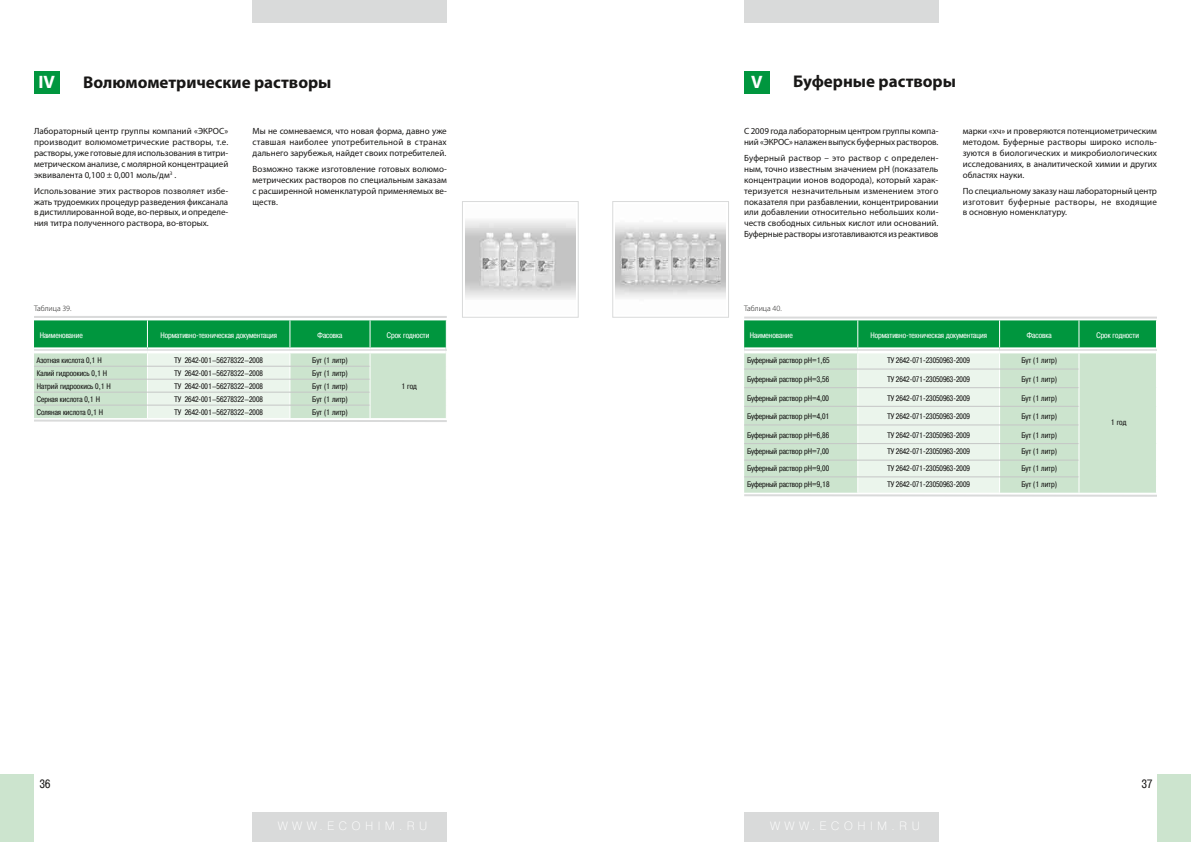
<style>
.page{position:relative;width:1191px;height:842px;background:#fff}
.page>*{position:absolute;margin:0;border:0;box-sizing:border-box;transform-origin:0 0}
.t1{font:700 18px "Myriad Pro";color:#fff}
.t2{font:700 17px "Myriad Pro";color:#181716}
.t3{font:12px "Pragmatica Cond C";color:#181716}
.t4{font:9px/10.8px "Myriad Pro";color:#181716;text-align:justify}
.t5{font:8px "Pragmatica Cond C";color:#181716}
.t6{font:8px "Pragmatica Cond C";color:#fff}
.t7{font:300 8px "Myriad Pro";color:#181716}
</style>
<div class="page">
<div style="left:744px;top:0;width:194px;height:23px;background:#d9dada"></div>
<div style="left:252px;top:0;width:195px;height:23px;background:#d9dada"></div>
<div style="left:0;top:774px;width:34px;height:68px;background:#cce4ce"></div>
<div style="left:1157px;top:774px;width:34px;height:68px;background:#cce4ce"></div>
<div style="left:612px;top:201px;width:117px;height:116px;border:1px solid #d9dada"></div>
<div style="left:462px;top:201px;width:116px;height:116px;border:1px solid #d9dada"></div>
<div style="left:744px;top:812px;width:195px;height:30px;background:#d9dada"></div>
<div style="left:252px;top:812px;width:194px;height:30px;background:#d9dada"></div>
<img style="left:465px;top:220px;width:110px;height:78px">
<img style="left:615px;top:224px;width:111px;height:74px">
<hr style="left:34px;top:316px;width:413px;height:2px;background:#d9dada">
<svg style="left:34px;top:320px;width:413px;height:102px;background:#a0d3b2"></svg>
<div style="left:34px;top:71px;width:26px;height:23px;background:#00963e"></div>
<hr style="left:744px;top:317px;width:413px;height:2px;background:#d9dada">
<svg style="left:744px;top:320px;width:413px;height:177px;background:#b7dcc2"></svg>
<div style="left:744px;top:71px;width:25px;height:23px;background:#00963e"></div>
<h1 class="t1" style="left:38px;top:70px;width:18px">IV</h1>
<h2 class="t2" style="left:83px;top:71px;width:250px">Волюмометрические растворы</h2>
<p class="t4" style="left:34px;top:126px;width:196px">Лабораторный центр группы компаний «ЭКРОС» производит волюмометрические растворы, т.е. растворы, уже готовые для использования в титри&shy;метрическом анализе, с молярной концентрацией эквивалента 0,100 ± 0,001 моль/дм<sup>3</sup> .</p>
<p class="t4" style="left:34px;top:185px;width:196px">Использование этих растворов позволяет избе&shy;жать трудоемких процедур разведения фиксанала в дистиллированной воде, во-первых, и определе&shy;ния титра полученного раствора, во-вторых.</p>
<p class="t4" style="left:252px;top:126px;width:196px">Мы не сомневаемся, что новая форма, давно уже ставшая наиболее употребительной в странах дальнего зарубежья, найдет своих потребителей.</p>
<p class="t4" style="left:252px;top:164px;width:196px">Возможно также изготовление готовых волюмо&shy;метрических растворов по специальным заказам с расширенной номенклатурой применяемых ве&shy;ществ.</p>
<p class="t7" style="left:34px;top:303px;width:39px">Таблица 39.</p>
<p class="t6" style="left:40px;top:330px;width:44px">Наименование</p>
<p class="t6" style="left:160px;top:330px;width:118px">Нормативно-техническая документация</p>
<p class="t6" style="left:317px;top:330px;width:26px">Фасовка</p>
<p class="t6" style="left:387px;top:330px;width:44px">Срок годности</p>
<p class="t5" style="left:37px;top:356px;width:66px">Азотная кислота 0,1 Н</p>
<p class="t5" style="left:174px;top:356px;width:90px">ТУ 2642-001–56278322–2008</p>
<p class="t5" style="left:312px;top:356px;width:37px">Бут (1 литр)</p>
<p class="t5" style="left:401px;top:382px;width:17px">1 год</p>
<p class="t5" style="left:37px;top:369px;width:72px">Калий гидроокись 0,1 Н</p>
<p class="t5" style="left:174px;top:369px;width:90px">ТУ 2642-001–56278322–2008</p>
<p class="t5" style="left:312px;top:369px;width:37px">Бут (1 литр)</p>
<p class="t5" style="left:37px;top:382px;width:76px">Натрий гидроокись 0,1 Н</p>
<p class="t5" style="left:174px;top:382px;width:90px">ТУ 2642-001–56278322–2008</p>
<p class="t5" style="left:312px;top:382px;width:37px">Бут (1 литр)</p>
<p class="t5" style="left:37px;top:395px;width:65px">Серная кислота 0,1 Н</p>
<p class="t5" style="left:174px;top:395px;width:90px">ТУ 2642-001–56278322–2008</p>
<p class="t5" style="left:312px;top:395px;width:37px">Бут (1 литр)</p>
<p class="t5" style="left:37px;top:408px;width:68px">Соляная кислота 0,1 Н</p>
<p class="t5" style="left:174px;top:408px;width:90px">ТУ 2642-001–56278322–2008</p>
<p class="t5" style="left:312px;top:408px;width:37px">Бут (1 литр)</p>
<h1 class="t1" style="left:751px;top:71px;width:13px">V</h1>
<h2 class="t2" style="left:793px;top:71px;width:164px">Буферные растворы</h2>
<p class="t4" style="left:744px;top:126px;width:196px">С 2009 года лабораторным центром группы компа&shy;ний «ЭКРОС» налажен выпуск буферных растворов.</p>
<p class="t4" style="left:744px;top:153px;width:196px">Буферный раствор – это раствор с определен&shy;ным, точно известным значением рН (показатель концентрации ионов водорода), который харак&shy;теризуется незначительным изменением этого показателя при разбавлении, концентрировании или добавлении относительно небольших коли&shy;честв свободных сильных кислот или оснований.<br>Буферные растворы изготавливаются из реактивов</p>
<p class="t4" style="left:962px;top:126px;width:196px">марки «хч» и проверяются потенциометрическим методом. Буферные растворы широко исполь&shy;зуются в биологических и микробиологических исследованиях, в аналитической химии и других областях науки.</p>
<p class="t4" style="left:962px;top:185px;width:196px">По специальному заказу наш лабораторный центр изготовит буферные растворы, не входящие в основную номенклатуру.</p>
<p class="t7" style="left:744px;top:303px;width:39px">Таблица 40.</p>
<p class="t6" style="left:750px;top:330px;width:44px">Наименование</p>
<p class="t6" style="left:870px;top:330px;width:118px">Нормативно-техническая документация</p>
<p class="t6" style="left:1027px;top:330px;width:26px">Фасовка</p>
<p class="t6" style="left:1096px;top:330px;width:44px">Срок годности</p>
<p class="t5" style="left:747px;top:356px;width:84px">Буферный раствор pH=1,65</p>
<p class="t5" style="left:887px;top:356px;width:84px">ТУ 2642-071-23050963-2009</p>
<p class="t5" style="left:1021px;top:356px;width:37px">Бут (1 литр)</p>
<p class="t5" style="left:747px;top:375px;width:84px">Буферный раствор pH=3,56</p>
<p class="t5" style="left:887px;top:375px;width:84px">ТУ 2642-071-23050963-2009</p>
<p class="t5" style="left:1021px;top:375px;width:37px">Бут (1 литр)</p>
<p class="t5" style="left:747px;top:393px;width:84px">Буферный раствор pH=4,00</p>
<p class="t5" style="left:887px;top:393px;width:84px">ТУ 2642-071-23050963-2009</p>
<p class="t5" style="left:1021px;top:393px;width:37px">Бут (1 литр)</p>
<p class="t5" style="left:747px;top:412px;width:84px">Буферный раствор pH=4,01</p>
<p class="t5" style="left:887px;top:412px;width:84px">ТУ 2642-071-23050963-2009</p>
<p class="t5" style="left:1021px;top:412px;width:37px">Бут (1 литр)</p>
<p class="t5" style="left:747px;top:431px;width:84px">Буферный раствор pH=6,86</p>
<p class="t5" style="left:887px;top:431px;width:84px">ТУ 2642-071-23050963-2009</p>
<p class="t5" style="left:1021px;top:431px;width:37px">Бут (1 литр)</p>
<p class="t5" style="left:747px;top:447px;width:84px">Буферный раствор pH=7,00</p>
<p class="t5" style="left:887px;top:447px;width:84px">ТУ 2642-071-23050963-2009</p>
<p class="t5" style="left:1021px;top:447px;width:37px">Бут (1 литр)</p>
<p class="t5" style="left:747px;top:463px;width:84px">Буферный раствор pH=9,00</p>
<p class="t5" style="left:887px;top:463px;width:84px">ТУ 2642-071-23050963-2009</p>
<p class="t5" style="left:1021px;top:463px;width:37px">Бут (1 литр)</p>
<p class="t5" style="left:747px;top:480px;width:84px">Буферный раствор pH=9,18</p>
<p class="t5" style="left:887px;top:480px;width:84px">ТУ 2642-071-23050963-2009</p>
<p class="t5" style="left:1021px;top:480px;width:37px">Бут (1 литр)</p>
<p class="t5" style="left:1111px;top:418px;width:17px">1 год</p>
<h3 class="t3" style="left:40px;top:777px;width:12px">36</h3>
<h3 class="t3" style="left:1141px;top:777px;width:12px">37</h3>
</div>
